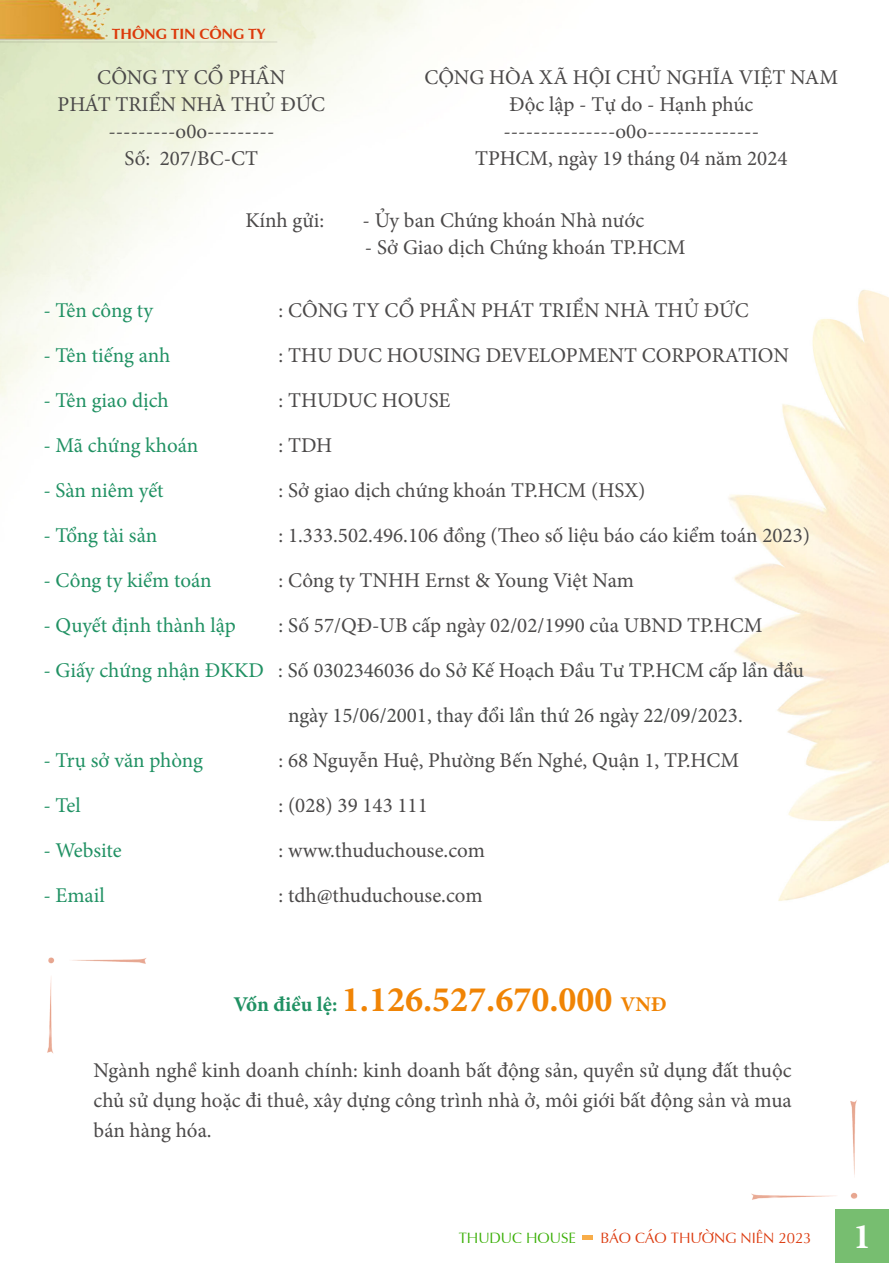
<style>
.page{position:relative;width:889px;height:1263px;background:#fff}
.page>*{position:absolute;margin:0;border:0;box-sizing:border-box;transform-origin:0 0}
.t1{font:700 36px "Minion Pro";color:#f08405}
.t2{font:700 36px "Minion Pro";color:#fff}
.t3{font:21px/27px "Minion Pro";color:#4b4949;text-align:center}
.t4{font:21px "Minion Pro";color:#209163}
.t5{font:21px/45px "Minion Pro";color:#484948}
.t6{font:15px "UVN Nhan";color:#dc3b0f}
.t7{font:700 15px "UVN Nhan";color:#dc390a}
.t8{font:15px "UVN Nhan";color:#3aaf06}
.s1{color:#484948}
.s2{color:#209163}
.s3{font-size:21px;color:#209163}
.s4{font-size:21px}
</style>
<div class="page">
<img style="left:0;top:0;width:889px;height:901px">
<img style="left:0;top:0;width:234px;height:41px">
<hr style="left:0;top:41px;width:277px;height:2px;background:#231f20">
<div style="left:835px;top:1209px;width:54px;height:54px;background:#77be70"></div>
<div style="left:582px;top:1235px;width:11px;height:5px;background:#f8ad49"></div>
<img style="left:751px;top:1100px;width:107px;height:100px">
<img style="left:47px;top:957px;width:100px;height:97px">
<p class="t7" style="left:112px;top:22px;width:155px">THÔNG TIN CÔNG TY</p>
<p class="t3" style="left:58px;top:64px;width:269px">CÔNG TY CỔ PHẦN<br>PHÁT TRIỂN NHÀ THỦ ĐỨC ---------o0o---------<br>Số: 207/BC-CT</p>
<p class="t3" style="left:424px;top:64px;width:415px">CỘNG HÒA XÃ HỘI CHỦ NGHĨA VIỆT NAM<br>Độc lập - Tự do - Hạnh phúc ---------------o0o---------------<br>TPHCM, ngày 19 tháng 04 năm 2024</p>
<p class="t3" style="left:245px;top:207px;width:80px">Kính gửi:</p>
<p class="t3" style="left:362px;top:207px;width:283px">- Ủy ban Chứng khoán Nhà nước</p>
<p class="t3" style="left:365px;top:234px;width:322px">- Sở Giao dịch Chứng khoán TP.HCM</p>
<p class="t4" style="left:43px;top:296px;width:111px">- Tên công ty</p>
<p class="t3" style="left:278px;top:297px;width:472px">: CÔNG TY CỔ PHẦN PHÁT TRIỂN NHÀ THỦ ĐỨC</p>
<p class="t4" style="left:43px;top:341px;width:129px">- Tên tiếng anh</p>
<p class="t3" style="left:278px;top:342px;width:512px">: THU DUC HOUSING DEVELOPMENT CORPORATION</p>
<p class="t4" style="left:43px;top:386px;width:127px">- Tên giao dịch</p>
<p class="t3" style="left:278px;top:387px;width:173px">: THUDUC HOUSE</p>
<p class="t4" style="left:43px;top:431px;width:157px">- Mã chứng khoán</p>
<p class="t3" style="left:278px;top:432px;width:55px">: TDH</p>
<p class="t4" style="left:43px;top:476px;width:122px">- Sàn niêm yết</p>
<p class="t3" style="left:278px;top:477px;width:368px">: Sở giao dịch chứng khoán TP.HCM (HSX)</p>
<p class="t4" style="left:43px;top:521px;width:115px">- Tổng tài sản</p>
<p class="t3" style="left:278px;top:522px;width:533px">: 1.333.502.496.106 đồng (Theo số liệu báo cáo kiểm toán 2023)</p>
<p class="t4" style="left:43px;top:566px;width:170px">- Công ty kiểm toán</p>
<p class="t3" style="left:278px;top:567px;width:357px">: Công ty TNHH Ernst &amp; Young Việt Nam</p>
<p class="t4" style="left:43px;top:611px;width:194px">- Quyết định thành lập</p>
<p class="t3" style="left:279px;top:612px;width:485px"><span class="s1">: Số</span> 57/QĐ-UB cấp ngày 02/02/1990 của UBND TP.HCM</p>
<p class="t5" style="left:288px;top:648px;width:517px;text-indent:-245px"><span class="s2">- Giấy chứng nhận ĐKKD</span> : Số 0302346036 do Sở Kế Hoạch Đầu Tư TP.HCM cấp lần đầu ngày 15/06/2001, thay đổi lần thứ 26 ngày 22/09/2023.</p>
<p class="t4" style="left:43px;top:746px;width:161px">- Trụ sở văn phòng</p>
<p class="t3" style="left:278px;top:747px;width:462px">: 68 Nguyễn Huệ, Phường Bến Nghé, Quận 1, TP.HCM</p>
<p class="t4" style="left:43px;top:791px;width:39px">- Tel</p>
<p class="t3" style="left:278px;top:792px;width:151px">: (028) 39 143 111</p>
<p class="t4" style="left:43px;top:836px;width:80px">- Website</p>
<p class="t3" style="left:278px;top:837px;width:208px">: www.thuduchouse.com</p>
<p class="t4" style="left:43px;top:881px;width:63px">- Email</p>
<p class="t3" style="left:278px;top:882px;width:205px">: tdh@thuduchouse.com</p>
<p class="t1" style="left:233px;top:974px;width:435px"><span class="s3">Vốn điều lệ:</span> 1.126.527.670.000 <span class="s4">VNĐ</span></p>
<p class="t3" style="left:94px;top:1056px;width:700px;line-height:30px;text-align:justify">Ngành nghề kinh doanh chính: kinh doanh bất động sản, quyền sử dụng đất thuộc chủ sử dụng hoặc đi thuê, xây dựng công trình nhà ở, môi giới bất động sản và mua bán hàng hóa.</p>
<p class="t8" style="left:458px;top:1226px;width:119px">THUDUC HOUSE</p>
<p class="t6" style="left:600px;top:1226px;width:212px">BÁO CÁO THƯỜNG NIÊN 2023</p>
<p class="t2" style="left:853px;top:1211px;width:19px">1</p>
</div>
